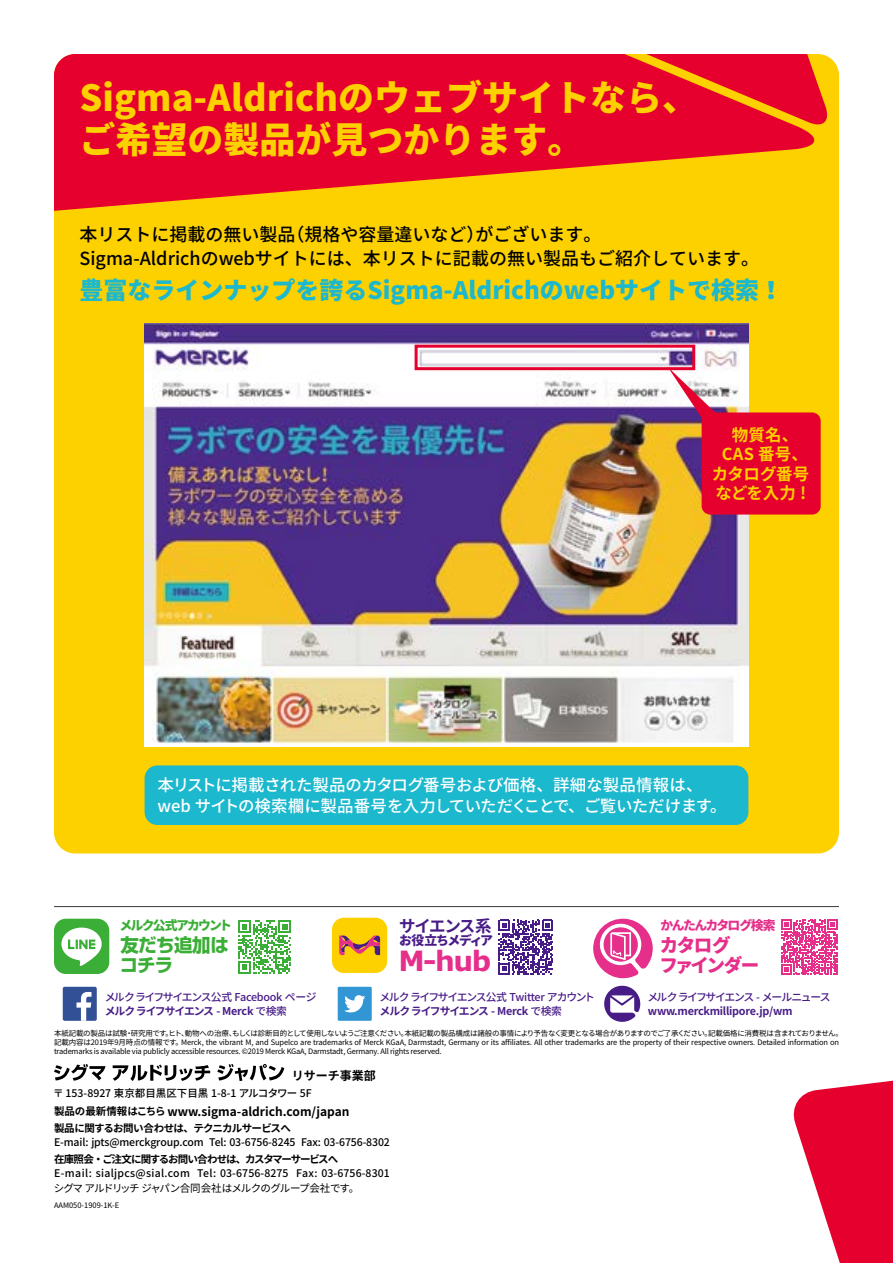
<style>
.page{position:relative;width:893px;height:1263px;background:#fff}
.page>*{position:absolute;margin:0;border:0;box-sizing:border-box;transform-origin:0 0}
.t1{font:900 36px/42px "Noto Sans CJ Kjp";color:#fdd000}
.t2{font:700 27.75px "Verdana";color:#e62e8b}
.t3{font:900 24px "Noto Sans CJ Kjp";color:#1bb8ce}
.t4{font:900 18.6px/20.1px "Noto Sans CJ Kjp";letter-spacing:-.085em;color:#e62e8b}
.t5{font:700 18.6px/20.1px "Shin Go Pro";letter-spacing:-.03em;color:#3aae36}
.t6{font:500 18px/24px "Noto Sans CJ Kjp";color:#000}
.t7{font:500 16.5px/21px "Noto Sans CJ Kjp";letter-spacing:-.015em;color:#fff}
.t8{font:700 16.5px/19.5px "Noto Sans CJ Kjp";letter-spacing:.01em;color:#fdd000;text-align:center}
.t9{font:700 16.5px "Noto Sans CJ Kjp";letter-spacing:-.075em;color:#481c87}
.t10{font:900 12.9px "Noto Sans CJ Kjp";letter-spacing:-.14em;color:#3aae36}
.t11{font:900 12.9px "Noto Sans CJ Kjp";letter-spacing:-.125em;color:#e62e8b}
.t12{font:900 12.9px "Noto Sans CJ Kjp";letter-spacing:-.09em;color:#481c87}
.t13{font:700 12px "Noto Sans CJ Kjp";color:#000}
.t14{font:500 10.8px/14px "Noto Sans CJ Kjp";letter-spacing:-.1em;color:#481c87}
.t15{font:500 10.8px/14px "Noto Sans CJ Kjp";letter-spacing:-.065em;color:#481c87}
.t16{font:700 10.8px "Noto Sans CJ Kjp";letter-spacing:-.025em;color:#481c87}
.t17{font:500 10.8px "Noto Sans CJ Kjp";letter-spacing:-.125em;color:#481c87}
.t18{font:500 10.5px "Noto Sans CJ Kjp";color:#000}
.t19{font:10.5px "Noto Sans CJ Kjp";letter-spacing:-.08em;color:#000}
.t20{font:700 10.5px "Noto Sans CJ Kjp";letter-spacing:-.105em;color:#000}
.t21{font:700 10.5px "Noto Sans CJ Kjp";letter-spacing:-.08em;color:#000}
.t22{font:7.5px/9px "Noto Sans CJ Kjp";letter-spacing:-.025em;color:#000}
.t23{font:7.5px "Noto Sans CJ Kjp";color:#000}
.s1{font-weight:700}
.s2{font-size:10.5px}
</style>
<div class="page">
<svg style="left:54px;top:1064px;width:230px;height:17px"></svg>
<div style="left:63px;top:987px;width:34px;height:34px;background:#325095;border-radius:2px"></div>
<svg style="left:76px;top:992px;width:15px;height:29px"></svg>
<div style="left:338px;top:987px;width:34px;height:34px;background:#3296d4"></div>
<svg style="left:344px;top:995px;width:21px;height:17px"></svg>
<div style="left:54px;top:919px;width:55px;height:55px;background:#3aae36;border-radius:12px"></div>
<svg style="left:61px;top:927px;width:41px;height:39px"></svg>
<svg style="left:238px;top:920px;width:53px;height:54px"></svg>
<svg style="left:593px;top:918px;width:60px;height:104px"></svg>
<svg style="left:781px;top:919px;width:56px;height:56px"></svg>
<div style="left:332px;top:918px;width:55px;height:55px;background:#fdd000;border-radius:12px"></div>
<svg style="left:339px;top:935px;width:41px;height:20px"></svg>
<svg style="left:498px;top:919px;width:55px;height:55px"></svg>
<hr style="left:54px;top:906px;width:785px;height:1px;background:#3e3a39">
<svg style="left:793px;top:1080px;width:100px;height:183px"></svg>
<div style="left:54px;top:54px;width:785px;height:799px;background:#fdd000;border-radius:21px"></div>
<svg style="left:54px;top:54px;width:761px;height:157px;fill:#e6002d"></svg>
<svg style="left:321px;top:54px;width:510px;height:74px;background:#e70d2a"></svg>
<div style="left:145px;top:765px;width:603px;height:60px;background:#1bb8ce;border-radius:13px"></div>
<img style="left:145px;top:323px;width:603px;height:423px">
<div style="left:415px;top:345px;width:280px;height:25px;border:3px solid #e6002d"></div>
<div style="left:702px;top:412px;width:119px;height:102px;background:#e6002d;border-radius:9px"></div>
<svg style="left:668px;top:367px;width:53px;height:60px;background:#d192a7"></svg>
<h1 class="t1" style="left:80px;top:78px;width:620px">Sigma-Aldrichのウェブサイトなら、ご希望の製品が見つかります。</h1>
<h3 class="t6" style="left:80px;top:223px;width:681px">本リストに掲載の無い製品（規格や容量違いなど）がございます。<br>Sigma-Aldrichのwebサイトには、本リストに記載の無い製品もご紹介しています。</h3>
<h3 class="t3" style="left:80px;top:276px;width:705px">豊富なラインナップを誇るSigma-Aldrichのwebサイトで検索！</h3>
<h3 class="t8" style="left:712px;top:425px;width:99px">物質名、<br>CAS 番号、カタログ番号などを入力 !</h3>
<h3 class="t7" style="left:157px;top:775px;width:571px">本リストに掲載された製品のカタログ番号および価格、詳細な製品情報は、web サイトの検索欄に製品番号を入力していただくことで、ご覧いただけます。</h3>
<h3 class="t10" style="left:120px;top:918px;width:114px">メルク公式アカウント</h3>
<h3 class="t5" style="left:120px;top:933px;width:111px">友だち追加はコチラ</h3>
<h3 class="t9" style="left:399px;top:917px;width:94px">サイエンス系</h3>
<h3 class="t11" style="left:661px;top:918px;width:116px">かんたんカタログ検索</h3>
<h3 class="t12" style="left:399px;top:933px;width:95px">お役立ちメディア</h3>
<h2 class="t2" style="left:398px;top:942px;width:94px">M-hub</h2>
<h3 class="t4" style="left:659px;top:935px;width:102px">カタログ<br>ファインダー</h3>
<h3 class="t15" style="left:105px;top:990px;width:213px">メルク ライフサイエンス公式 Facebook ページ<span class="s1">メルク ライフサイエンス - Merck</span> で検索</h3>
<h3 class="t14" style="left:380px;top:990px;width:217px">メルク ライフサイエンス公式 Twitter アカウント<span class="s1">メルク ライフサイエンス - Merck</span> で検索</h3>
<h3 class="t17" style="left:647px;top:991px;width:185px">メルク ライフサイエンス - メールニュース</h3>
<h3 class="t16" style="left:648px;top:1005px;width:146px">www.merckmillipore.jp/wm</h3>
<p class="t22" style="left:54px;top:1028px;width:790px">本紙記載の製品は試験・研究用です。ヒト、動物への治療、もしくは診断目的として使用しないようご注意ください。本紙記載の製品構成は諸般の事情により予告なく変更となる場合がありますのでご了承ください。記載価格に消費税は含まれておりません。記載内容は2019年9月時点の情報です。Merck, the vibrant M, and Supelco are trademarks of Merck KGaA, Darmstadt, Germany or its affiliates. All other trademarks are the property of their respective owners. Detailed information on trademarks is available via publicly accessible resources. ©2019 Merck KGaA, Darmstadt, Germany. All rights reserved.</p>
<h3 class="t13" style="left:292px;top:1068px;width:85px">リサーチ事業部</h3>
<h3 class="t18" style="left:53px;top:1087px;width:260px">〒 153-8927 東京都目黒区下目黒 1-8-1 アルコタワー 5F</h3>
<h3 class="t13" style="left:54px;top:1104px;width:297px"><span class="s2">製品の最新情報はこちら</span> www.sigma-aldrich.com/japan</h3>
<h3 class="t21" style="left:54px;top:1122px;width:239px">製品に関するお問い合わせは、テクニカルサービスへ</h3>
<h3 class="t18" style="left:54px;top:1136px;width:337px">E-mail: jpts@merckgroup.com Tel: 03-6756-8245 Fax: 03-6756-8302</h3>
<h3 class="t20" style="left:54px;top:1154px;width:286px">在庫照会・ご注文に関するお問い合わせは、カスタマーサービスへ</h3>
<h3 class="t18" style="left:54px;top:1167px;width:337px">E-mail: sialjpcs@sial.com Tel: 03-6756-8275 Fax: 03-6756-8301</h3>
<h3 class="t19" style="left:54px;top:1182px;width:307px">シグマ アルドリッチ ジャパン合同会社はメルクのグループ会社です。</h3>
<p class="t23" style="left:54px;top:1201px;width:67px">AAM050-1909-1K-E</p>
</div>
